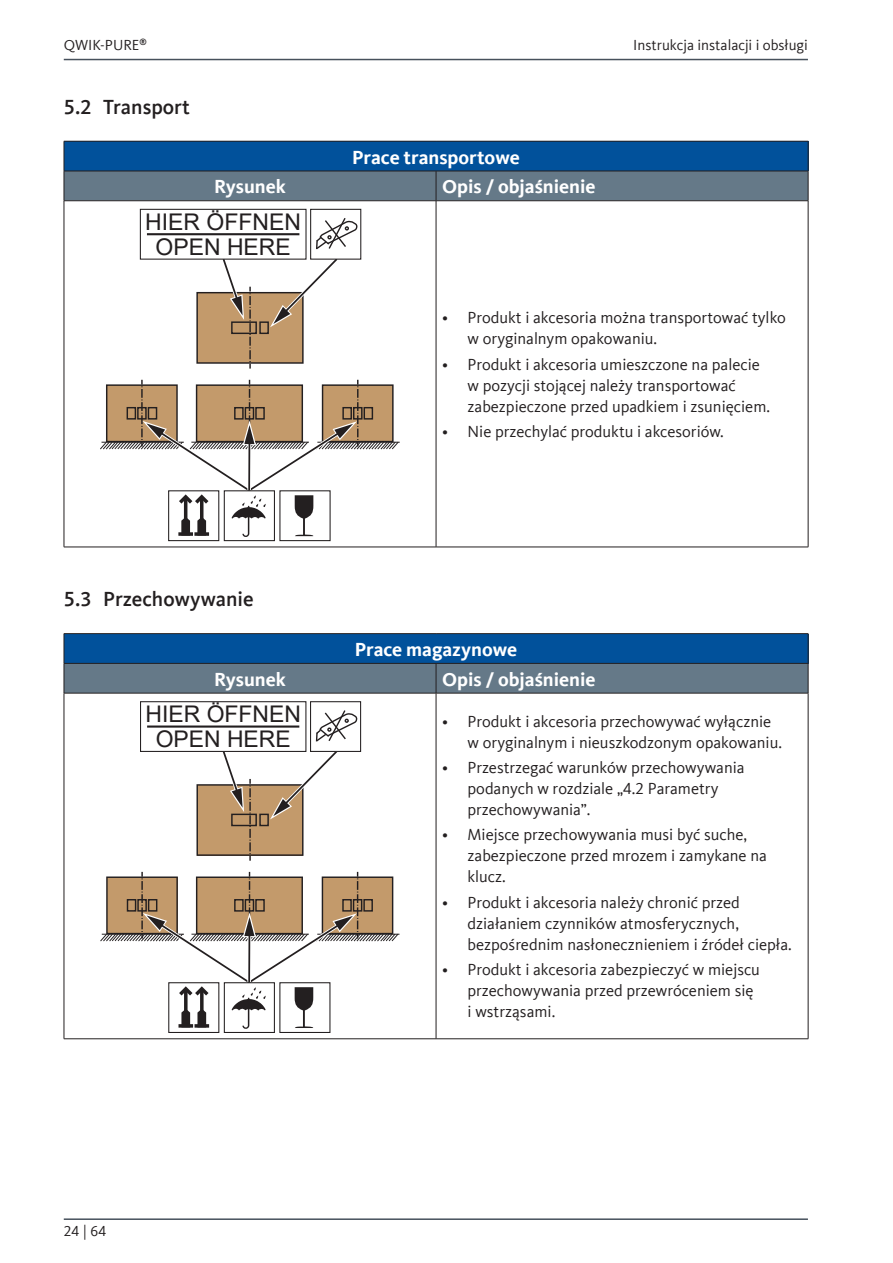
<style>
.page{position:relative;width:893px;height:1263px;background:#fff}
.page>*{position:absolute;margin:0;border:0;box-sizing:border-box;transform-origin:0 0}
.t1{font:22.95px/25px "Arial";color:#231f20;text-align:center}
.t2{font:500 21px "Kievit Offc Pro";color:#231f20}
.T_-_HEADLINE_MID_WHITE{font:700 19.5px "Kievit Offc Pro";color:#fff}
.t3{font:16.5px/21px "Kievit Offc Pro";color:#231f20}
.t4{font:15px "Kievit Offc Pro";color:#231f20}
</style>
<div class="page">
<hr style="left:64px;top:59px;width:744px;height:1px;background:#47515c">
<hr style="left:64px;top:1218px;width:744px;height:2px;background:#47515c">
<div style="left:64px;top:141px;width:744px;height:30px;background:#01519b"></div>
<div style="left:65px;top:172px;width:743px;height:28px;background:#657988"></div>
<svg style="left:65px;top:201px;width:743px;height:346px"></svg>
<hr style="left:808px;top:141px;width:1px;height:30px;background:#231f20">
<hr style="left:64px;top:201px;width:1px;height:346px;background:#231f20">
<hr style="left:64px;top:547px;width:372px;height:1px;background:#231f20">
<hr style="left:436px;top:201px;width:1px;height:346px;background:#231f20">
<hr style="left:808px;top:201px;width:1px;height:346px;background:#231f20">
<hr style="left:436px;top:547px;width:372px;height:1px;background:#231f20">
<hr style="left:64px;top:141px;width:372px;height:1px;background:#231f20">
<hr style="left:64px;top:141px;width:1px;height:30px;background:#231f20">
<hr style="left:436px;top:141px;width:372px;height:1px;background:#231f20">
<hr style="left:64px;top:171px;width:372px;height:1px;background:#231f20">
<hr style="left:64px;top:171px;width:1px;height:30px;background:#231f20">
<hr style="left:436px;top:171px;width:372px;height:1px;background:#231f20">
<hr style="left:436px;top:171px;width:1px;height:30px;background:#231f20">
<hr style="left:808px;top:171px;width:1px;height:30px;background:#231f20">
<hr style="left:64px;top:200px;width:372px;height:1px;background:#231f20">
<hr style="left:436px;top:200px;width:372px;height:1px;background:#231f20">
<hr style="left:317px;top:442px;width:83px;height:1px;background:#231f20">
<div style="left:197px;top:293px;width:106px;height:70px;background:#c39a6b"></div>
<div style="left:196px;top:292px;width:108px;height:72px;border:1px solid #231f20"></div>
<div style="left:231px;top:321px;width:26px;height:13px;border:1px solid #231f20"></div>
<div style="left:259px;top:321px;width:10px;height:13px;border:1px solid #231f20"></div>
<div style="left:224px;top:491px;width:50px;height:50px;background:#fff"></div>
<div style="left:224px;top:490px;width:51px;height:51px;border:1px solid #231f20"></div>
<div style="left:280px;top:491px;width:50px;height:50px;background:#fff"></div>
<div style="left:279px;top:490px;width:52px;height:51px;border:1px solid #231f20"></div>
<div style="left:169px;top:491px;width:50px;height:50px;background:#fff"></div>
<div style="left:168px;top:490px;width:51px;height:51px;border:1px solid #231f20"></div>
<svg style="left:100px;top:380px;width:299px;height:157px"></svg>
<svg style="left:219px;top:260px;width:32px;height:109px"></svg>
<div style="left:140px;top:209px;width:166px;height:50px;background:#fff"></div>
<div style="left:140px;top:209px;width:167px;height:51px;border:1px solid #231f20"></div>
<hr style="left:147px;top:233px;width:152px;height:2px;background:#231f20">
<div style="left:311px;top:209px;width:50px;height:50px;background:#fff"></div>
<div style="left:310px;top:209px;width:51px;height:51px;border:1px solid #231f20"></div>
<svg style="left:270px;top:216px;width:88px;height:111px"></svg>
<hr style="left:64px;top:693px;width:1px;height:345px;background:#231f20">
<hr style="left:64px;top:1038px;width:372px;height:1px;background:#231f20">
<hr style="left:436px;top:693px;width:1px;height:345px;background:#231f20">
<hr style="left:808px;top:693px;width:1px;height:345px;background:#231f20">
<hr style="left:436px;top:1038px;width:372px;height:1px;background:#231f20">
<hr style="left:64px;top:633px;width:372px;height:1px;background:#231f20">
<svg style="left:64px;top:634px;width:745px;height:59px;background:#326490"></svg>
<hr style="left:436px;top:633px;width:372px;height:1px;background:#231f20">
<hr style="left:64px;top:663px;width:372px;height:1px;background:#231f20">
<hr style="left:64px;top:663px;width:1px;height:30px;background:#231f20">
<hr style="left:436px;top:663px;width:372px;height:1px;background:#231f20">
<hr style="left:436px;top:663px;width:1px;height:30px;background:#231f20">
<hr style="left:808px;top:663px;width:1px;height:30px;background:#231f20">
<hr style="left:64px;top:693px;width:372px;height:1px;background:#231f20">
<hr style="left:436px;top:693px;width:372px;height:1px;background:#231f20">
<div style="left:197px;top:785px;width:106px;height:70px;background:#c39a6b"></div>
<div style="left:196px;top:784px;width:107px;height:72px;border:1px solid #231f20"></div>
<div style="left:231px;top:814px;width:26px;height:12px;border:1px solid #231f20"></div>
<div style="left:259px;top:814px;width:10px;height:12px;border:1px solid #231f20"></div>
<div style="left:224px;top:982px;width:51px;height:51px;border:1px solid #231f20"></div>
<div style="left:279px;top:982px;width:51px;height:51px;border:1px solid #231f20"></div>
<div style="left:168px;top:982px;width:51px;height:51px;border:1px solid #231f20"></div>
<svg style="left:100px;top:872px;width:299px;height:157px"></svg>
<svg style="left:219px;top:752px;width:32px;height:109px"></svg>
<div style="left:140px;top:701px;width:166px;height:51px;border:1px solid #231f20"></div>
<hr style="left:147px;top:725px;width:152px;height:3px;background:#231f20">
<div style="left:310px;top:701px;width:51px;height:51px;border:1px solid #231f20"></div>
<svg style="left:270px;top:709px;width:88px;height:110px"></svg>
<p class="t4" style="left:64px;top:36px;width:84px">QWIK-PURE<sup>®</sup></p>
<p class="t4" style="left:633px;top:36px;width:176px">Instrukcja instalacji i obsługi</p>
<p class="t2" style="left:64px;top:94px;width:128px">5.2 Transport</p>
<p class="T_-_HEADLINE_MID_WHITE" style="left:352px;top:145px;width:169px">Prace transportowe</p>
<p class="T_-_HEADLINE_MID_WHITE" style="left:214px;top:175px;width:73px">Rysunek</p>
<p class="T_-_HEADLINE_MID_WHITE" style="left:442px;top:175px;width:155px">Opis / objaśnienie</p>
<p class="t1" style="left:145px;top:209px;width:157px">HIER ÖFFNEN<br>OPEN HERE</p>
<p class="t2" style="left:64px;top:586px;width:191px">5.3 Przechowywanie</p>
<p class="t3" style="left:468px;top:307px;width:320px;text-indent:-26px">• Produkt i akcesoria można transportować tylko w oryginalnym opakowaniu.</p>
<p class="t3" style="left:468px;top:353px;width:304px;text-indent:-26px">• Produkt i akcesoria umieszczone na palecie w pozycji stojącej należy transportować zabezpieczone przed upadkiem i zsunięciem.</p>
<p class="t3" style="left:442px;top:421px;width:283px">• Nie przechylać produktu i akcesoriów.</p>
<p class="T_-_HEADLINE_MID_WHITE" style="left:355px;top:638px;width:164px">Prace magazynowe</p>
<p class="T_-_HEADLINE_MID_WHITE" style="left:214px;top:667px;width:73px">Rysunek</p>
<p class="T_-_HEADLINE_MID_WHITE" style="left:442px;top:667px;width:155px">Opis / objaśnienie</p>
<p class="t1" style="left:145px;top:701px;width:157px">HIER ÖFFNEN<br>OPEN HERE</p>
<p class="t3" style="left:468px;top:711px;width:316px;text-indent:-26px">• Produkt i akcesoria przechowywać wyłącznie w oryginalnym i nieuszkodzonym opakowaniu.</p>
<p class="t3" style="left:468px;top:757px;width:279px;text-indent:-26px">• Przestrzegać warunków przechowywania podanych w rozdziale „4.2 Parametry przechowywania”.</p>
<p class="t3" style="left:468px;top:824px;width:301px;text-indent:-26px">• Miejsce przechowywania musi być suche, zabezpieczone przed mrozem i zamykane na klucz.</p>
<p class="t3" style="left:468px;top:891px;width:326px;text-indent:-26px">• Produkt i akcesoria należy chronić przed działaniem czynników atmosferycznych, bezpośrednim nasłonecznieniem i źródeł ciepła.</p>
<p class="t3" style="left:468px;top:959px;width:294px;text-indent:-26px">• Produkt i akcesoria zabezpieczyć w miejscu przechowywania przed przewróceniem się i wstrząsami.</p>
<p class="t4" style="left:64px;top:1222px;width:44px">24 | 64</p>
</div>
